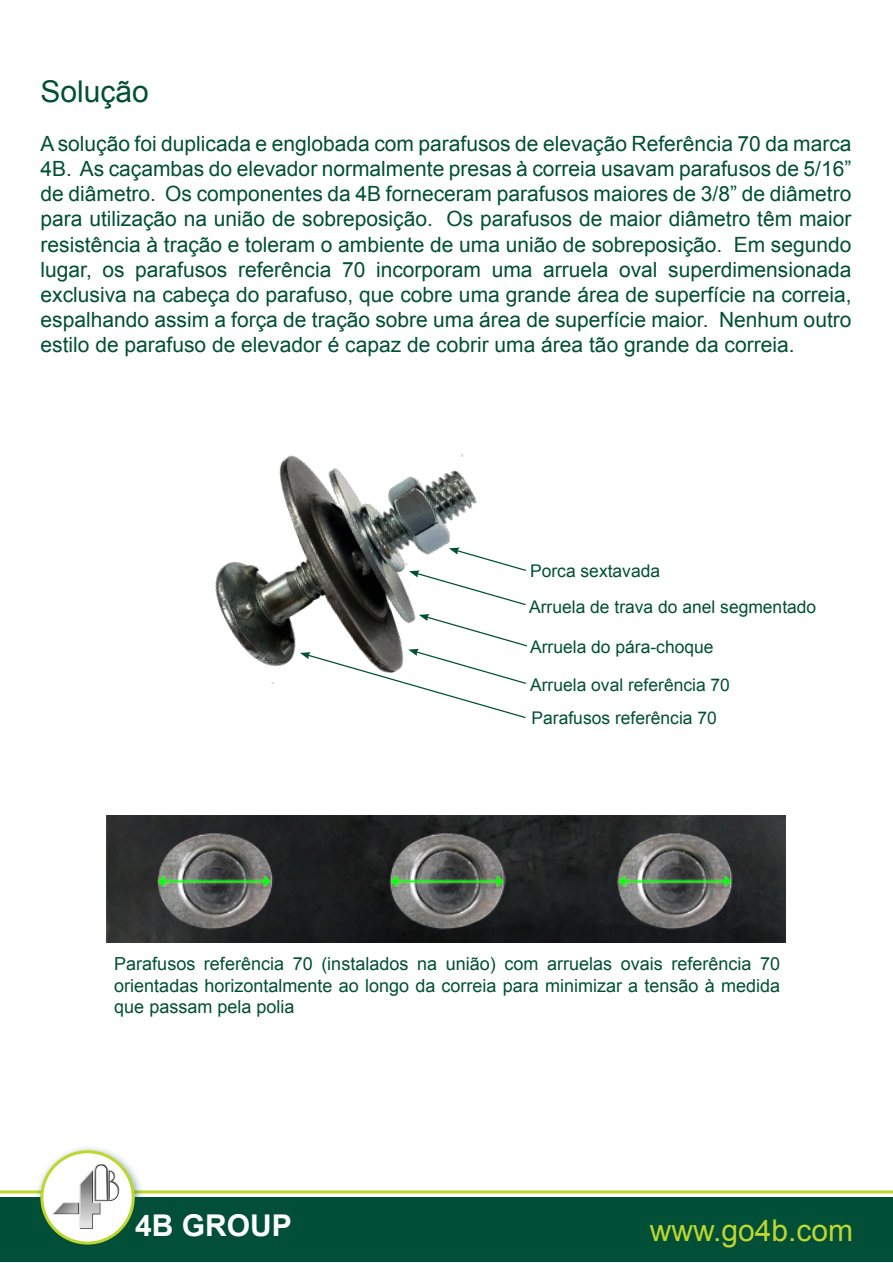
<style>
.page{position:relative;width:893px;height:1263px;background:#fff}
.page>*{position:absolute;margin:0;border:0;box-sizing:border-box;transform-origin:0 0}
.t1{font:30px "Arial";color:#bed630}
.t2{font:30px "Arial";color:#004f36}
.t3{font:700 30px "Arial";color:#fff}
.t4{font:21px/25.2px "Arial";color:#004f36;text-align:justify}
.t5{font:18px/21.6px "Arial";color:#004f36;text-align:justify}
.t6{font:17.4px "Arial";color:#004f36}
</style>
<div class="page">
<div style="left:0;top:1197px;width:893px;height:64px;background:#004f36"></div>
<hr style="left:0;top:1190px;width:893px;height:3px;background:#bed630">
<div style="left:34px;top:1144px;width:112px;height:111px;background:#004f36;opacity:.5"></div>
<svg style="left:42px;top:1152px;width:91px;height:91px;fill:#fff"></svg>
<div style="left:40px;top:1150px;width:95px;height:94px;border:3px solid #bed630;border-radius:50%"></div>
<img style="left:51px;top:1162px;width:69px;height:66px">
<img style="left:215px;top:453px;width:262px;height:231px">
<svg style="left:300px;top:614px;width:228px;height:105px"></svg>
<svg style="left:409px;top:548px;width:117px;height:58px"></svg>
<img style="left:107px;top:815px;width:678px;height:128px">
<p class="t2" style="left:40px;top:71px;width:110px">Solução</p>
<p class="t4" style="left:40px;top:131px;width:812px">A solução foi duplicada e englobada com parafusos de elevação Referência 70 da marca 4B. As caçambas do elevador normalmente presas à correia usavam parafusos de 5/16” de diâmetro. Os componentes da 4B forneceram parafusos maiores de 3/8” de diâmetro para utilização na união de sobreposição. Os parafusos de maior diâmetro têm maior resistência à tração e toleram o ambiente de uma união de sobreposição. Em segundo lugar, os parafusos referência 70 incorporam uma arruela oval superdimensionada exclusiva na cabeça do parafuso, que cobre uma grande área de superfície na correia, espalhando assim a força de tração sobre uma área de superfície maior. Nenhum outro estilo de parafuso de elevador é capaz de cobrir uma área tão grande da correia.</p>
<p class="t6" style="left:530px;top:559px;width:131px">Porca sextavada</p>
<p class="t6" style="left:529px;top:596px;width:289px">Arruela de trava do anel segmentado</p>
<p class="t6" style="left:530px;top:635px;width:185px">Arruela do pára-choque</p>
<p class="t6" style="left:530px;top:673px;width:201px">Arruela oval referência 70</p>
<p class="t6" style="left:532px;top:707px;width:187px">Parafusos referência 70</p>
<p class="t5" style="left:114px;top:953px;width:667px">Parafusos referência 70 (instalados na união) com arruelas ovais referência 70 orientadas horizontalmente ao longo da correia para minimizar a tensão à medida que passam pela polia</p>
<p class="t3" style="left:135px;top:1205px;width:158px">4B GROUP</p>
<p class="t1" style="left:650px;top:1210px;width:205px">www.go4b.com</p>
</div>
